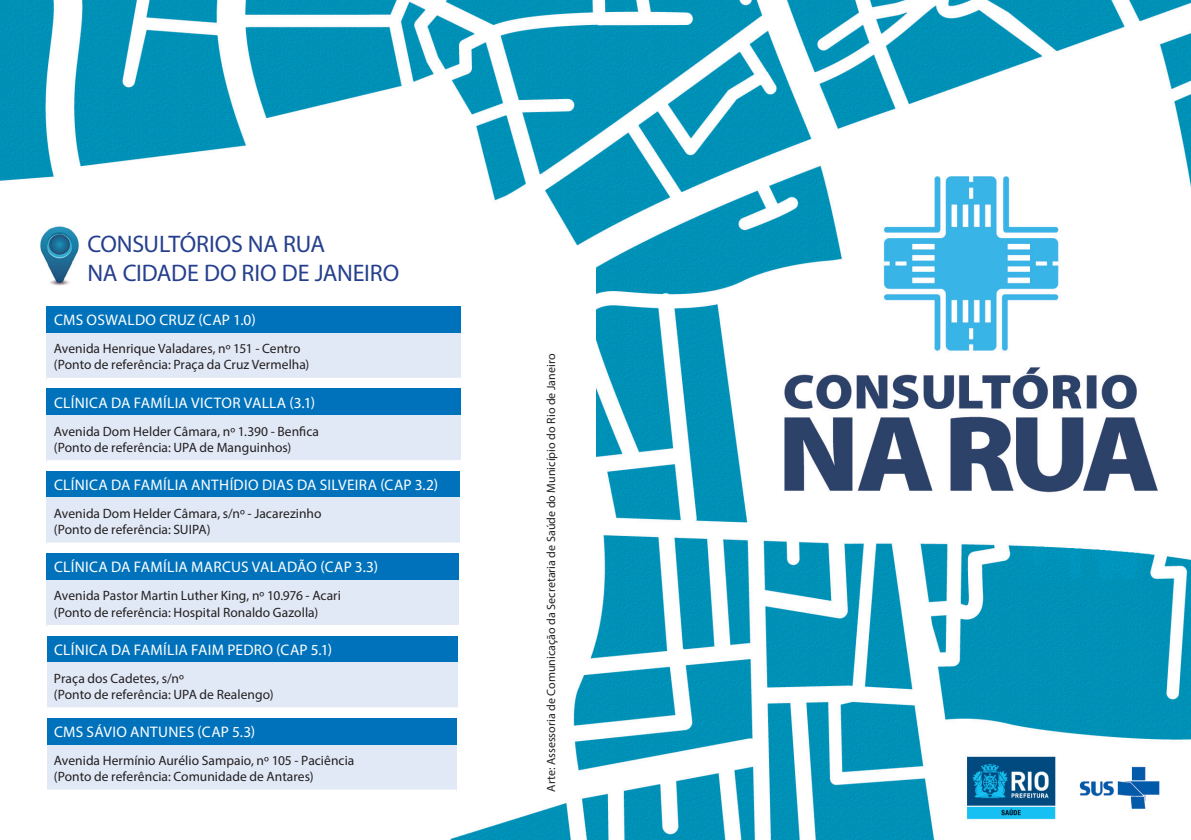
<style>
.page{position:relative;width:1191px;height:840px;background:#fff}
.page>*{position:absolute;margin:0;border:0;box-sizing:border-box;transform-origin:0 0}
.t1{font:24px/28.8px "Myriad Pro";letter-spacing:-.01em;color:#253f8e}
.t2{font:15.4px "Myriad Pro";letter-spacing:.02em;color:#fff}
.t3{font:13.6px/16.2px "Myriad Pro";letter-spacing:.005em;color:#231f20}
.t4{font:12px "Myriad Pro";color:#231f20}
</style>
<div class="page">
<img style="left:0;top:0;width:1191px;height:839px">
<img style="left:33px;top:221px;width:54px;height:71px">
<div style="left:47px;top:306px;width:414px;height:27px;background:#0072bc"></div>
<div style="left:47px;top:333px;width:414px;height:46px;background:#e1e9f6"></div>
<svg style="left:47px;top:378px;width:414px;height:3px"></svg>
<div style="left:47px;top:388px;width:414px;height:27px;background:#0072bc"></div>
<div style="left:47px;top:415px;width:414px;height:46px;background:#e1e9f6"></div>
<hr style="left:47px;top:460px;width:414px;height:3px;background:#fff">
<div style="left:47px;top:470px;width:413px;height:27px;background:#0072bc"></div>
<div style="left:47px;top:497px;width:413px;height:47px;background:#e1e9f6"></div>
<svg style="left:47px;top:542px;width:413px;height:4px"></svg>
<div style="left:47px;top:553px;width:412px;height:26px;background:#0072bc"></div>
<div style="left:47px;top:579px;width:412px;height:47px;background:#e1e9f6"></div>
<svg style="left:47px;top:625px;width:412px;height:3px"></svg>
<div style="left:47px;top:635px;width:411px;height:27px;background:#0072bc"></div>
<div style="left:47px;top:662px;width:411px;height:46px;background:#e1e9f6"></div>
<svg style="left:47px;top:707px;width:411px;height:3px"></svg>
<div style="left:47px;top:717px;width:409px;height:27px;background:#0072bc"></div>
<div style="left:47px;top:744px;width:409px;height:47px;background:#e1e9f6"></div>
<hr style="left:47px;top:789px;width:409px;height:3px;background:#fff">
<div style="left:477px;top:351px;width:118px;height:199px;background:#fff"></div>
<div style="left:485px;top:490px;width:118px;height:29px;background:#fff"></div>
<div style="left:477px;top:263px;width:118px;height:198px;background:#fff"></div>
<h1 class="t1" style="left:87px;top:229px;width:313px">CONSULTÓRIOS NA RUA<br>NA CIDADE DO RIO DE JANEIRO</h1>
<p class="t2" style="left:54px;top:310px;width:203px">CMS OSWALDO CRUZ (CAP 1.0)</p>
<p class="t3" style="left:54px;top:340px;width:257px">Avenida Henrique Valadares, nº 151 - Centro (Ponto de referência: Praça da Cruz Vermelha)</p>
<p class="t2" style="left:54px;top:393px;width:262px">CLÍNICA DA FAMÍLIA VICTOR VALLA (3.1)</p>
<p class="t3" style="left:54px;top:422px;width:267px">Avenida Dom Helder Câmara, nº 1.390 - Benfica (Ponto de referência: UPA de Manguinhos)</p>
<p class="t2" style="left:54px;top:475px;width:386px">CLÍNICA DA FAMÍLIA ANTHÍDIO DIAS DA SILVEIRA (CAP 3.2)</p>
<p class="t3" style="left:54px;top:504px;width:269px">Avenida Dom Helder Câmara, s/nº - Jacarezinho (Ponto de referência: SUIPA)</p>
<p class="t2" style="left:54px;top:557px;width:325px">CLÍNICA DA FAMÍLIA MARCUS VALADÃO (CAP 3.3)</p>
<p class="t3" style="left:54px;top:587px;width:288px">Avenida Pastor Martin Luther King, nº 10.976 - Acari (Ponto de referência: Hospital Ronaldo Gazolla)</p>
<p class="t2" style="left:54px;top:639px;width:279px">CLÍNICA DA FAMÍLIA FAIM PEDRO (CAP 5.1)</p>
<p class="t3" style="left:54px;top:669px;width:221px">Praça dos Cadetes, s/nº<br>(Ponto de referência: UPA de Realengo)</p>
<p class="t2" style="left:54px;top:722px;width:203px">CMS SÁVIO ANTUNES (CAP 5.3)</p>
<p class="t3" style="left:54px;top:751px;width:302px">Avenida Hermínio Aurélio Sampaio, nº 105 - Paciência (Ponto de referência: Comunidade de Antares)</p>
<p class="t4" style="left:544px;top:791px;width:439px;rotate:-90deg">Arte: Assessoria de Comunicação da Secretaria de Saúde do Município do Rio de Janeiro</p>
</div>
